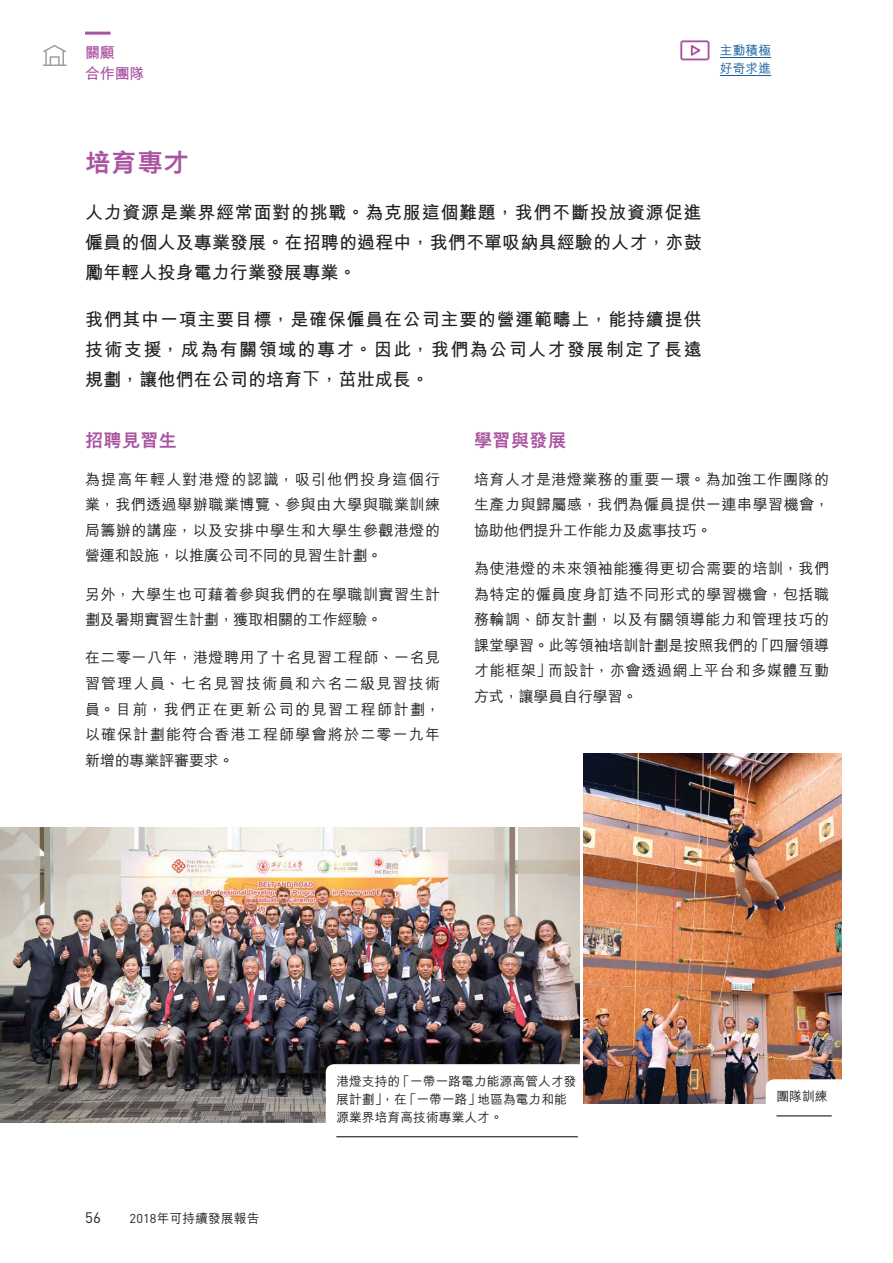
<style>
.page{position:relative;width:893px;height:1263px;background:#fff}
.page>*{position:absolute;margin:0;border:0;box-sizing:border-box;transform-origin:0 0}
.Heading_ALL_CAPS{font:800 25.5px "M Hei HK";color:#aa54a1}
.Text_Medium__Bold_Bo{font:700 18px/30px "M Hei HK";letter-spacing:.01em;color:#231f20;text-align:justify}
.Subhead{font:800 18px "M Hei HK";letter-spacing:.025em;color:#aa54a1}
.Text_Regular__Key_Bo{font:500 15px/25.5px "M Hei HK";letter-spacing:.03em;color:#231f20;text-align:justify}
.t1{font:700 15px/21px "M Hei HK";letter-spacing:-.01em;color:#aa54a1}
.t2{font:15px "DIN";color:#231f20}
.Caption_Box_Bottom{font:500 12.75px/18px "M Hei HK";letter-spacing:.005em;color:#231f20}
.Caption_Box_Bottom-2{font:500 12.75px/18px "M Hei HK";letter-spacing:.005em;color:#175d9e}
.s1{font-family:"DIN";font-weight:400}
</style>
<div class="page">
<svg style="left:42px;top:44px;width:25px;height:22px"></svg>
<div style="left:50px;top:56px;width:10px;height:10px;border:2px solid #9d9fa2"></div>
<img style="left:0;top:827px;width:579px;height:296px">
<svg style="left:326px;top:1064px;width:263px;height:74px"></svg>
<hr style="left:336px;top:1136px;width:242px;height:1px;background:#000">
<img style="left:583px;top:753px;width:259px;height:350px">
<svg style="left:766px;top:1079px;width:76px;height:37px"></svg>
<hr style="left:776px;top:1116px;width:56px;height:1px;background:#000">
<svg style="left:680px;top:40px;width:30px;height:21px"></svg>
<hr style="left:720px;top:57px;width:51px;height:1px;background:#175d9e">
<hr style="left:720px;top:75px;width:51px;height:1px;background:#175d9e">
<hr style="left:85px;top:32px;width:26px;height:3px;background:#aa54a1">
<p class="t1" style="left:85px;top:41px;width:61px">關顧<br>合作團隊</p>
<p class="Caption_Box_Bottom-2" style="left:720px;top:40px;width:53px">主動積極好奇求進</p>
<p class="Heading_ALL_CAPS" style="left:85px;top:149px;width:106px">培育專才</p>
<p class="Text_Medium__Bold_Bo" style="left:85px;top:195px;width:618px">人力資源是業界經常面對的挑戰。為克服這個難題，我們不斷投放資源促進僱員的個人及專業發展。在招聘的過程中，我們不單吸納具經驗的人才，亦鼓勵年輕人投身電力行業發展專業。</p>
<p class="Text_Medium__Bold_Bo" style="left:85px;top:302px;width:618px">我們其中一項主要目標，是確保僱員在公司主要的營運範疇上，能持續提供技術支援，成為有關領域的專才。因此，我們為公司人才發展制定了長遠規劃，讓他們在公司的培育下，茁壯成長。</p>
<p class="Subhead" style="left:85px;top:431px;width:93px">招聘見習生</p>
<p class="Text_Regular__Key_Bo" style="left:85px;top:465px;width:357px">為提高年輕人對港燈的認識，吸引他們投身這個行業，我們透過舉辦職業博覽、參與由大學與職業訓練局籌辦的講座，以及安排中學生和大學生參觀港燈的營運和設施，以推廣公司不同的見習生計劃。</p>
<p class="Text_Regular__Key_Bo" style="left:85px;top:580px;width:356px">另外，大學生也可藉着參與我們的在學職訓實習生計劃及暑期實習生計劃，獲取相關的工作經驗。</p>
<p class="Text_Regular__Key_Bo" style="left:85px;top:644px;width:357px">在二零一八年，港燈聘用了十名見習工程師、一名見習管理人員、七名見習技術員和六名二級見習技術員。目前，我們正在更新公司的見習工程師計劃，以確保計劃能符合香港工程師學會將於二零一九年新增的專業評審要求。</p>
<p class="Subhead" style="left:474px;top:431px;width:93px">學習與發展</p>
<p class="Text_Regular__Key_Bo" style="left:474px;top:465px;width:357px">培育人才是港燈業務的重要一環。為加強工作團隊的生產力與歸屬感，我們為僱員提供一連串學習機會，協助他們提升工作能力及處事技巧。</p>
<p class="Text_Regular__Key_Bo" style="left:474px;top:555px;width:357px">為使港燈的未來領袖能獲得更切合需要的培訓，我們為特定的僱員度身訂造不同形式的學習機會，包括職務輪調、師友計劃，以及有關領導能力和管理技巧的課堂學習。此等領袖培訓計劃是按照我們的「四層領導才能框架」而設計，亦會透過網上平台和多媒體互動方式，讓學員自行學習。</p>
<p class="t2" style="left:85px;top:1208px;width:17px">56</p>
<p class="Caption_Box_Bottom" style="left:130px;top:1208px;width:132px"><span class="s1">2018</span>年可持續發展報告</p>
<p class="Caption_Box_Bottom" style="left:336px;top:1071px;width:242px">港燈支持的「一帶一路電力能源高管人才發展計劃」，在「一帶一路」地區為電力和能源業界培育高技術專業人才。</p>
<p class="Caption_Box_Bottom" style="left:776px;top:1086px;width:53px">團隊訓練</p>
</div>
